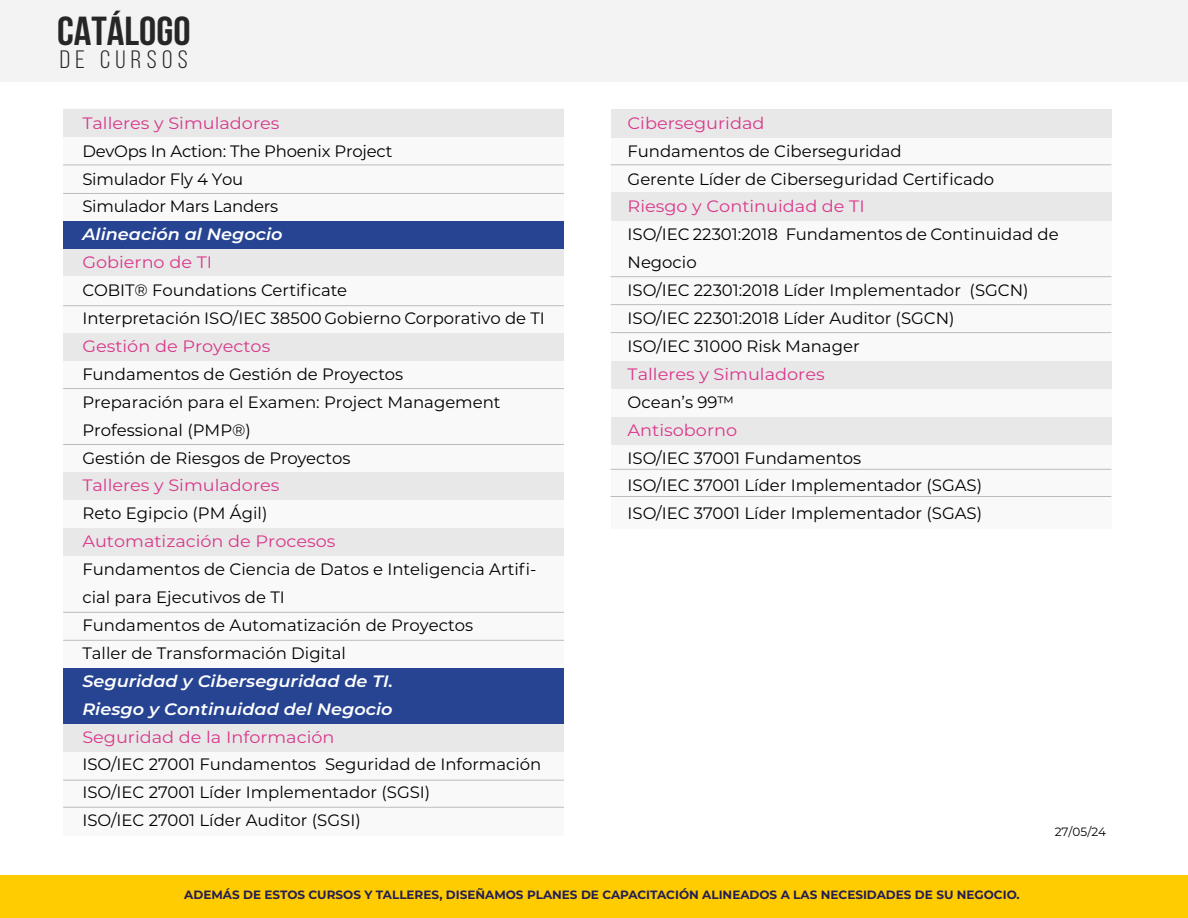
<style>
.page{position:relative;width:1188px;height:918px;background:#fff}
.page>*{position:absolute;margin:0;border:0;box-sizing:border-box;transform-origin:0 0}
.t1{font:700 40.5px "Bebas Neue";color:#262626;scale:1.07 1}
.t2{font:25.2px "Bebas Neue";letter-spacing:.2em;color:#262626;scale:1.07 1}
.t3{font:16.5px/27.9px "Montserrat";color:#000}
.t4{font:16.5px/27.9px "Montserrat";color:#010000}
.t5{font:16.5px "Montserrat";color:#d9388b;scale:1.07 1}
.t6{font:italic 600 16.5px/27.9px "Montserrat";color:#fff;scale:1.07 1}
.t7{font:700 12px "Montserrat";color:#251f52}
.t8{font:12px "Montserrat";color:#000}
</style>
<div class="page">
<div style="left:0;top:875px;width:1188px;height:43px;background:#ffcc01"></div>
<div style="left:0;top:0;width:1188px;height:81px;background:#f3f3f3"></div>
<div style="left:63px;top:109px;width:501px;height:727px;background:#f9f9f9"></div>
<div style="left:611px;top:109px;width:500px;height:419px;background:#f9f9f9"></div>
<hr style="left:63px;top:780px;width:501px;height:1px;background:#bcbcbc">
<hr style="left:63px;top:807px;width:501px;height:1px;background:#bcbcbc">
<div style="left:611px;top:109px;width:500px;height:29px;background:#e8e8e8"></div>
<div style="left:611px;top:192px;width:500px;height:29px;background:#e8e8e8"></div>
<div style="left:611px;top:361px;width:500px;height:28px;background:#e8e8e8"></div>
<div style="left:611px;top:417px;width:500px;height:27px;background:#e8e8e8"></div>
<hr style="left:611px;top:165px;width:500px;height:1px;background:#bcbcbc">
<hr style="left:611px;top:276px;width:500px;height:1px;background:#bcbcbc">
<hr style="left:611px;top:304px;width:500px;height:1px;background:#bcbcbc">
<hr style="left:611px;top:332px;width:500px;height:1px;background:#bcbcbc">
<hr style="left:63px;top:612px;width:501px;height:1px;background:#bcbcbc">
<hr style="left:611px;top:469px;width:500px;height:1px;background:#bcbcbc">
<hr style="left:611px;top:496px;width:500px;height:1px;background:#bcbcbc">
<hr style="left:63px;top:165px;width:501px;height:1px;background:#bcbcbc">
<hr style="left:63px;top:193px;width:501px;height:1px;background:#bcbcbc">
<hr style="left:63px;top:305px;width:501px;height:1px;background:#bcbcbc">
<hr style="left:63px;top:444px;width:501px;height:1px;background:#bcbcbc">
<hr style="left:63px;top:388px;width:501px;height:1px;background:#bcbcbc">
<hr style="left:63px;top:640px;width:501px;height:1px;background:#bcbcbc">
<div style="left:63px;top:248px;width:501px;height:28px;background:#e8e8e8"></div>
<div style="left:63px;top:333px;width:501px;height:28px;background:#e8e8e8"></div>
<div style="left:63px;top:472px;width:501px;height:28px;background:#e8e8e8"></div>
<div style="left:63px;top:528px;width:501px;height:28px;background:#e8e8e8"></div>
<div style="left:63px;top:724px;width:501px;height:28px;background:#e8e8e8"></div>
<div style="left:63px;top:668px;width:501px;height:56px;background:#264492"></div>
<div style="left:63px;top:109px;width:501px;height:28px;background:#e8e8e8"></div>
<div style="left:63px;top:221px;width:501px;height:28px;background:#264492"></div>
<h1 class="t1" style="left:57px;top:9px;width:126px">CATÁLOGO</h1>
<h2 class="t2" style="left:60px;top:46px;width:121px">DE CURSOS</h2>
<p class="t5" style="left:82px;top:112px;width:186px">Talleres y Simuladores</p>
<p class="t4" style="left:82px;top:136px;width:312px">DevOps In Action: The Phoenix Project<br>Simulador Fly 4 You<br>Simulador Mars Landers</p>
<p class="t6" style="left:82px;top:220px;width:189px">Alineación al Negocio</p>
<p class="t5" style="left:82px;top:251px;width:123px">Gobierno de TI</p>
<p class="t3" style="left:82px;top:276px;width:464px">COBIT® Foundations Certificate<br>Interpretación ISO/IEC 38500 Gobierno Corporativo de TI</p>
<p class="t5" style="left:82px;top:335px;width:177px">Gestión de Proyectos</p>
<p class="t3" style="left:82px;top:359px;width:420px">Fundamentos de Gestión de Proyectos Preparación para el Examen: Project Management Professional (PMP®)<br>Gestión de Riesgos de Proyectos</p>
<p class="t5" style="left:82px;top:474px;width:186px">Talleres y Simuladores</p>
<p class="t4" style="left:82px;top:499px;width:187px">Reto Egipcio (PM Ágil)</p>
<p class="t5" style="left:82px;top:530px;width:238px">Automatización de Procesos</p>
<p class="t4" style="left:82px;top:555px;width:456px">Fundamentos de Ciencia de Datos e Inteligencia Artifi&shy;cial para Ejecutivos de TI<br>Fundamentos de Automatización de Proyectos<br>Taller de Transformación Digital</p>
<p class="t6" style="left:82px;top:666px;width:292px">Seguridad y Ciberseguridad de TI.<br>Riesgo y Continuidad del Negocio</p>
<p class="t5" style="left:82px;top:725px;width:237px">Seguridad de la Información</p>
<p class="t3" style="left:82px;top:750px;width:461px">ISO/IEC 27001 Fundamentos Seguridad de Información<br>ISO/IEC 27001 Líder Implementador (SGSI)<br>ISO/IEC 27001 Líder Auditor (SGSI)</p>
<p class="t5" style="left:628px;top:112px;width:129px">Ciberseguridad</p>
<p class="t3" style="left:628px;top:136px;width:368px">Fundamentos de Ciberseguridad<br>Gerente Líder de Ciberseguridad Certificado</p>
<p class="t5" style="left:628px;top:195px;width:223px">Riesgo y Continuidad de TI</p>
<p class="t3" style="left:628px;top:220px;width:433px">ISO/IEC 22301:2018 Fundamentos de Continuidad de Negocio<br>ISO/IEC 22301:2018 Líder Implementador (SGCN)<br>ISO/IEC 22301:2018 Líder Auditor (SGCN)</p>
<p class="t4" style="left:628px;top:332px;width:234px">ISO/IEC 31000 Risk Manager</p>
<p class="t5" style="left:628px;top:363px;width:186px">Talleres y Simuladores</p>
<p class="t3" style="left:628px;top:387px;width:108px">Ocean’s 99™</p>
<p class="t5" style="left:628px;top:418px;width:104px">Antisoborno</p>
<p class="t3" style="left:628px;top:443px;width:356px">ISO/IEC 37001 Fundamentos<br>ISO/IEC 37001 Líder Implementador (SGAS)<br>ISO/IEC 37001 Líder Implementador (SGAS)</p>
<p class="t8" style="left:1055px;top:824px;width:53px">27/05/24</p>
<p class="t7" style="left:184px;top:886px;width:837px">ADEMÁS DE ESTOS CURSOS Y TALLERES, DISEÑAMOS PLANES DE CAPACITACIÓN ALINEADOS A LAS NECESIDADES DE SU NEGOCIO.</p>
</div>
